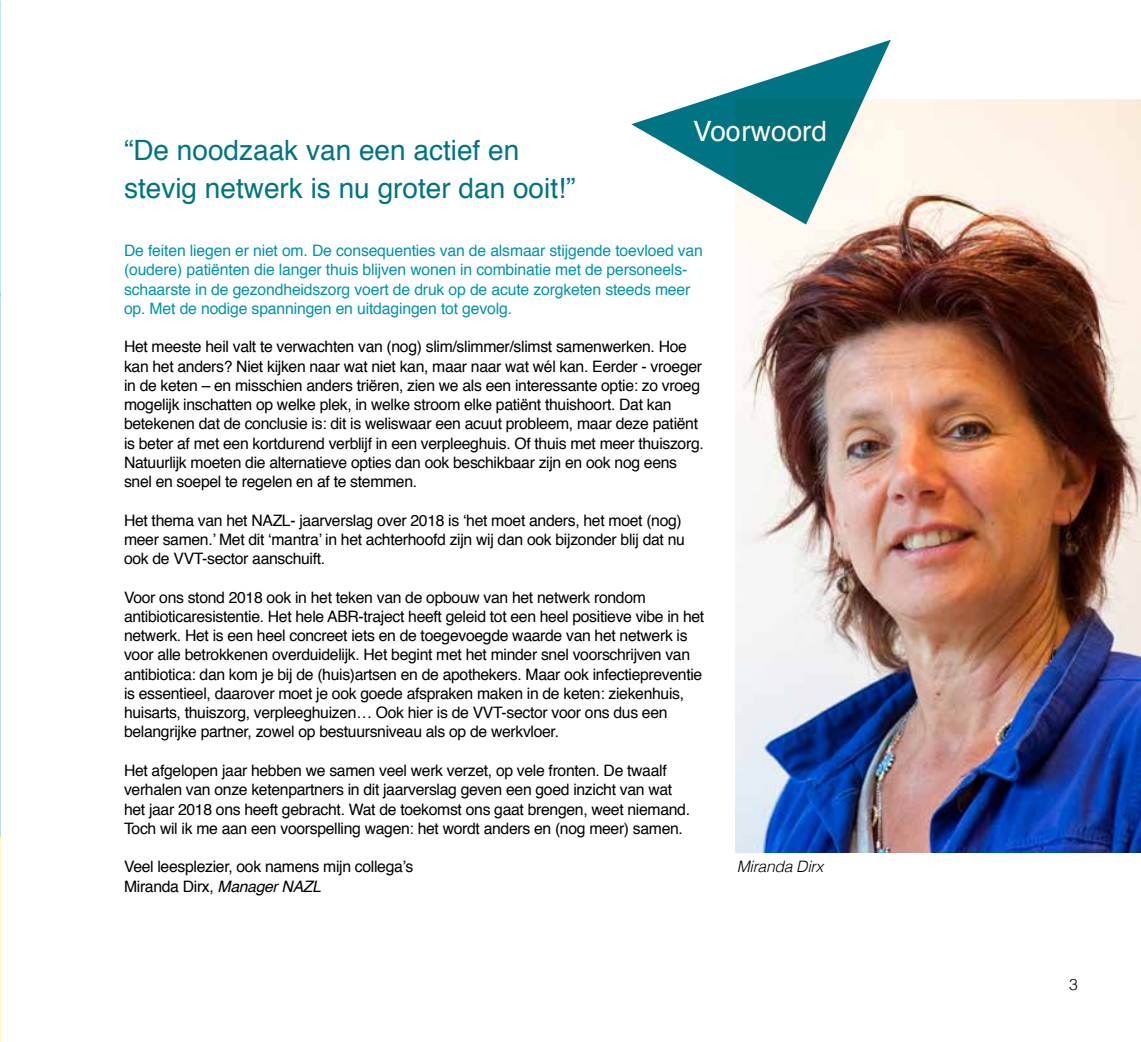
<style>
.page{position:relative;width:1141px;height:1042px;background:#fff}
.page>*{position:absolute;margin:0;border:0;box-sizing:border-box;transform-origin:0 0}
.t1{font:28px/38.5px "Helvetica";color:#007482}
.t2{font:28px "Helvetica";color:#fff}
.t3{font:15.75px/19.2px "Helvetica";letter-spacing:-.02em;color:#000}
.t4{font:15.75px/19.2px "Helvetica";letter-spacing:-.01em;color:#0094aa}
.t5{font:italic 300 15.75px "Helvetica";letter-spacing:-.02em;color:#000}
.t6{font:300 15.75px "Helvetica";color:#000}
.s1{font-style:italic}
</style>
<div class="page">
<svg style="left:631px;top:40px;width:260px;height:144px"></svg>
<img style="left:0;top:0;width:1px;height:295px">
<svg style="left:0;top:294px;width:1px;height:748px"></svg>
<img style="left:735px;top:99px;width:406px;height:754px">
<h1 class="t1" style="left:124px;top:132px;width:453px">“De noodzaak van een actief en stevig netwerk is nu groter dan ooit!”</h1>
<h1 class="t2" style="left:693px;top:110px;width:135px">Voorwoord</h1>
<p class="t4" style="left:124px;top:241px;width:580px">De feiten liegen er niet om. De consequenties van de alsmaar stijgende toevloed van (oudere) patiënten die langer thuis blijven wonen in combinatie met de personeels&shy;schaarste in de gezondheidszorg voert de druk op de acute zorgketen steeds meer op. Met de nodige spanningen en uitdagingen tot gevolg.</p>
<p class="t3" style="left:124px;top:338px;width:581px">Het meeste heil valt te verwachten van (nog) slim/slimmer/slimst samenwerken. Hoe kan het anders? Niet kijken naar wat niet kan, maar naar wat wél kan. Eerder - vroeger in de keten – en misschien anders triëren, zien we als een interessante optie: zo vroeg mogelijk inschatten op welke plek, in welke stroom elke patiënt thuishoort. Dat kan betekenen dat de conclusie is: dit is weliswaar een acuut probleem, maar deze patiënt is beter af met een kortdurend verblijf in een verpleeghuis. Of thuis met meer thuiszorg.<br>Natuurlijk moeten die alternatieve opties dan ook beschikbaar zijn en ook nog eens snel en soepel te regelen en af te stemmen.</p>
<p class="t3" style="left:124px;top:511px;width:562px">Het thema van het NAZL- jaarverslag over 2018 is ‘het moet anders, het moet (nog) meer samen.’ Met dit ‘mantra’ in het achterhoofd zijn wij dan ook bijzonder blij dat nu ook de VVT-sector aanschuift.</p>
<p class="t3" style="left:124px;top:588px;width:582px">Voor ons stond 2018 ook in het teken van de opbouw van het netwerk rondom antibioticaresistentie. Het hele ABR-traject heeft geleid tot een heel positieve vibe in het netwerk. Het is een heel concreet iets en de toegevoegde waarde van het netwerk is voor alle betrokkenen overduidelijk. Het begint met het minder snel voorschrijven van antibiotica: dan kom je bij de (huis)artsen en de apothekers. Maar ook infectiepreventie is essentieel, daarover moet je ook goede afspraken maken in de keten: ziekenhuis, huisarts, thuiszorg, verpleeghuizen… Ook hier is de VVT-sector voor ons dus een belangrijke partner, zowel op bestuursniveau als op de werkvloer.</p>
<p class="t3" style="left:124px;top:761px;width:568px">Het afgelopen jaar hebben we samen veel werk verzet, op vele fronten. De twaalf verhalen van onze ketenpartners in dit jaarverslag geven een goed inzicht van wat het jaar 2018 ons heeft gebracht. Wat de toekomst ons gaat brengen, weet niemand.<br>Toch wil ik me aan een voorspelling wagen: het wordt anders en (nog meer) samen.</p>
<p class="t3" style="left:124px;top:857px;width:291px">Veel leesplezier, ook namens mijn collega’s<br>Miranda Dirx, <span class="s1">Manager NAZL</span></p>
<p class="t5" style="left:737px;top:853px;width:88px">Miranda Dirx</p>
<p class="t6" style="left:1069px;top:971px;width:10px">3</p>
</div>
